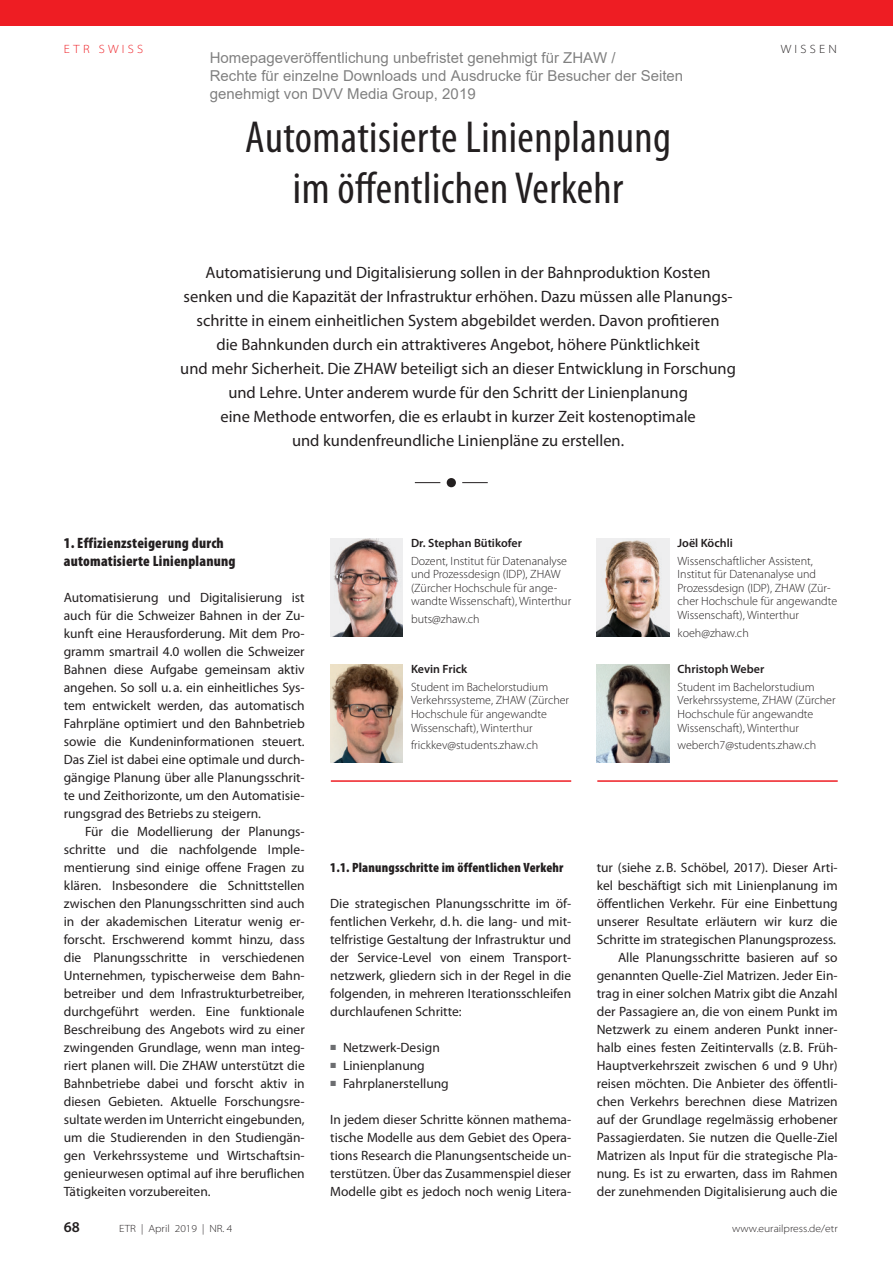
<style>
.page{position:relative;width:893px;height:1263px;background:#fff}
.page>*{position:absolute;margin:0;border:0;box-sizing:border-box;transform-origin:0 0}
.t1{font:condensed 45px/51px "Myriad Pro";letter-spacing:.01em;color:#231f20;text-align:center}
.t2{font:16.5px/24px "Myriad Pro";color:#231f20;text-align:center}
.t3{font:15px/18px "Arial";color:rgb(0 0 0/.5)}
.t4{font:900 condensed 15px/18px "Myriad Pro";letter-spacing:.015em;color:#231f20}
.t5{font:600 15px "Myriad Pro";color:#231f20}
.t6{font:13.5px/18px "Myriad Pro";color:#231f20;text-align:justify}
.t7{font:900 condensed 13.5px "Myriad Pro";letter-spacing:.015em;color:#231f20}
.t8{font:300 12px/13.5px "Myriad Pro";color:#231f20}
.t9{font:600 12px "Myriad Pro";color:#231f20}
.t10{font:300 semi-expanded 12px "Myriad Pro";letter-spacing:.27em;color:#ee1d23}
.t11{font:300 semi-expanded 12px "Myriad Pro";letter-spacing:.27em;color:#231f20}
.t12{font:300 semi-expanded 10.5px "Myriad Pro";color:#231f20}
</style>
<div class="page">
<div style="left:0;top:0;width:893px;height:26px;background:#ee1d23"></div>
<svg style="left:415px;top:482px;width:25px;height:1px"></svg>
<svg style="left:462px;top:482px;width:26px;height:1px"></svg>
<svg style="left:447px;top:478px;width:9px;height:9px"></svg>
<img style="left:597px;top:538px;width:72px;height:98px">
<hr style="left:597px;top:780px;width:241px;height:2px;background:#ee1d23">
<img style="left:597px;top:664px;width:72px;height:98px">
<img style="left:330px;top:538px;width:73px;height:98px">
<hr style="left:331px;top:780px;width:240px;height:2px;background:#ee1d23">
<img style="left:330px;top:664px;width:73px;height:98px">
<p class="t10" style="left:64px;top:42px;width:81px">ETR SWISS</p>
<p class="t11" style="left:781px;top:42px;width:58px">WISSEN</p>
<p class="t3" style="left:210px;top:49px;width:475px">Homepageveröffentlichung unbefristet genehmigt für ZHAW /<br>Rechte für einzelne Downloads und Ausdrucke für Besucher der Seiten genehmigt von DVV Media Group, 2019</p>
<h1 class="t1" style="left:245px;top:111px;width:427px">Automatisierte Linienplanung im öffentlichen Verkehr</h1>
<p class="t2" style="left:180px;top:260px;width:557px">Automatisierung und Digitalisierung sollen in der Bahnproduktion Kosten senken und die Kapazität der Infrastruktur erhöhen. Dazu müssen alle Planungs&shy;schritte in einem einheitlichen System abgebildet werden. Davon profitieren<br>die Bahnkunden durch ein attraktiveres Angebot, höhere Pünktlichkeit<br>und mehr Sicherheit. Die ZHAW beteiligt sich an dieser Entwicklung in Forschung und Lehre. Unter anderem wurde für den Schritt der Linienplanung<br>eine Methode entworfen, die es erlaubt in kurzer Zeit kostenoptimale<br>und kundenfreundliche Linienpläne zu erstellen.</p>
<p class="t4" style="left:64px;top:534px;width:173px">1. Effizienzsteigerung durch automatisierte Linienplanung</p>
<p class="t6" style="left:64px;top:588px;width:242px">Automatisierung und Digitalisierung ist auch für die Schweizer Bahnen in der Zu&shy;kunft eine Herausforderung. Mit dem Pro&shy;gramm smartrail 4.0 wollen die Schweizer Bahnen diese Aufgabe gemeinsam aktiv angehen. So soll u. a. ein einheitliches Sys&shy;tem entwickelt werden, das automatisch Fahrpläne optimiert und den Bahnbetrieb sowie die Kundeninformationen steuert.<br>Das Ziel ist dabei eine optimale und durch&shy;gängige Planung über alle Planungsschrit&shy;te und Zeithorizonte, um den Automatisie&shy;rungsgrad des Betriebs zu steigern.</p>
<p class="t6" style="left:64px;top:822px;width:242px;text-indent:21px">Für die Modellierung der Planungs&shy;schritte und die nachfolgende Imple&shy;mentierung sind einige offene Fragen zu klären. Insbesondere die Schnittstellen zwischen den Planungsschritten sind auch in der akademischen Literatur wenig er&shy;forscht. Erschwerend kommt hinzu, dass die Planungsschritte in verschiedenen Unternehmen, typischerweise dem Bahn&shy;betreiber und dem Infrastrukturbetreiber, durchgeführt werden. Eine funktionale Beschreibung des Angebots wird zu einer zwingenden Grundlage, wenn man integ&shy;riert planen will. Die ZHAW unterstützt die Bahnbetriebe dabei und forscht aktiv in diesen Gebieten. Aktuelle Forschungsre&shy;sultate werden im Unterricht eingebunden, um die Studierenden in den Studiengän&shy;gen Verkehrssysteme und Wirtschaftsin&shy;genieurwesen optimal auf ihre beruflichen Tätigkeiten vorzubereiten.</p>
<p class="t9" style="left:411px;top:535px;width:112px">Dr. Stephan Bütikofer</p>
<p class="t8" style="left:411px;top:554px;width:162px">Dozent, Institut für Datenanalyse und Prozessdesign (IDP), ZHAW (Zürcher Hochschule für ange&shy;wandte Wissenschaft), Winterthur</p>
<p class="t8" style="left:411px;top:612px;width:70px">buts@zhaw.ch</p>
<p class="t9" style="left:411px;top:661px;width:58px">Kevin Frick</p>
<p class="t8" style="left:411px;top:680px;width:160px">Student im Bachelorstudium<br>Verkehrssysteme, ZHAW (Zürcher<br>Hochschule für angewandte<br>Wissenschaft), Winterthur</p>
<p class="t8" style="left:411px;top:738px;width:129px">frickkev@students.zhaw.ch</p>
<p class="t7" style="left:330px;top:860px;width:235px">1.1. Planungsschritte im öffentlichen Verkehr</p>
<p class="t6" style="left:330px;top:894px;width:242px">Die strategischen Planungsschritte im öf&shy;fentlichen Verkehr, d.h. die lang- und mit&shy;telfristige Gestaltung der Infrastruktur und der Service-Level von einem Transport&shy;netzwerk, gliedern sich in der Regel in die folgenden, in mehreren Iterationsschleifen durchlaufenen Schritte:</p>
<p class="t6" style="left:330px;top:1038px;width:120px;text-align:left"><sup>◼</sup> Netzwerk-Design <sup>◼</sup> Linienplanung<br><sup>◼</sup> Fahrplanerstellung</p>
<p class="t6" style="left:330px;top:1110px;width:242px">In jedem dieser Schritte können mathema&shy;tische Modelle aus dem Gebiet des Opera&shy;tions Research die Planungsentscheide un&shy;terstützen. Über das Zusammenspiel dieser Modelle gibt es jedoch noch wenig Litera-</p>
<p class="t9" style="left:677px;top:535px;width:57px">Joël Köchli</p>
<p class="t8" style="left:677px;top:554px;width:161px">Wissenschaftlicher Assistent,<br>Institut für Datenanalyse und<br>Prozessdesign (IDP), ZHAW (Zür&shy;cher Hochschule für angewandte<br>Wissenschaft), Winterthur</p>
<p class="t8" style="left:677px;top:626px;width:73px">koeh@zhaw.ch</p>
<p class="t9" style="left:677px;top:661px;width:88px">Christoph Weber</p>
<p class="t8" style="left:677px;top:680px;width:160px">Student im Bachelorstudium<br>Verkehrssysteme, ZHAW (Zürcher<br>Hochschule für angewandte<br>Wissenschaft), Winterthur</p>
<p class="t8" style="left:677px;top:738px;width:140px">weberch7@students.zhaw.ch</p>
<p class="t6" style="left:597px;top:858px;width:242px;text-align:right">tur (siehe z.B. Schöbel, 2017). Dieser Arti&shy;kel beschäftigt sich mit Linienplanung im öffentlichen Verkehr. Für eine Einbettung unserer Resultate erläutern wir kurz die Schritte im strategischen Planungsprozess.<br>Alle Planungsschritte basieren auf so genannten Quelle-Ziel Matrizen. Jeder Ein&shy;trag in einer solchen Matrix gibt die Anzahl der Passagiere an, die von einem Punkt im Netzwerk zu einem anderen Punkt inner&shy;halb eines festen Zeitintervalls (z.B. Früh-Hauptverkehrszeit zwischen 6 und 9 Uhr) reisen möchten. Die Anbieter des öffentli&shy;chen Verkehrs berechnen diese Matrizen auf der Grundlage regelmässig erhobener Passagierdaten. Sie nutzen die Quelle-Ziel Matrizen als Input für die strategische Pla&shy;nung. Es ist zu erwarten, dass im Rahmen der zunehmenden Digitalisierung auch die</p>
<p class="t5" style="left:64px;top:1217px;width:18px">68</p>
<p class="t12" style="left:119px;top:1222px;width:115px">ETR | April 2019 | NR. 4</p>
<p class="t12" style="left:732px;top:1222px;width:107px">www.eurailpress.de/etr</p>
</div>
